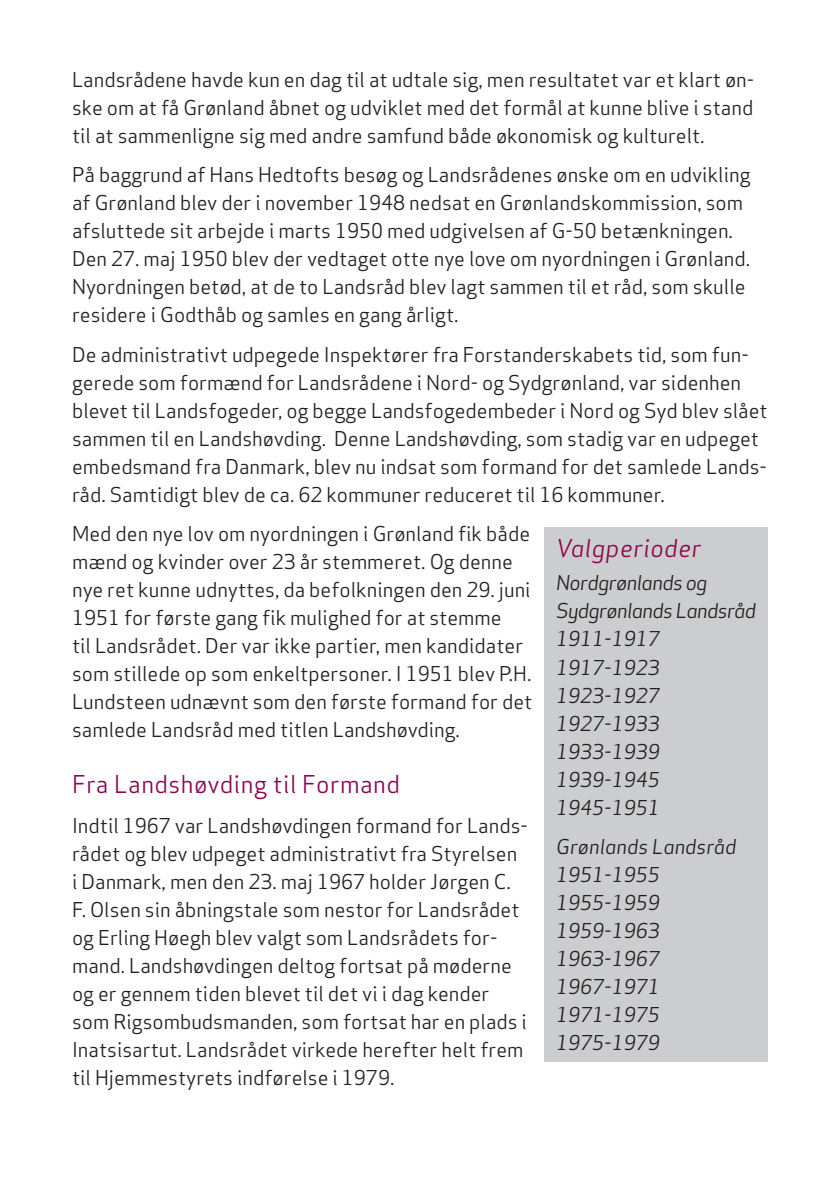
<style>
.page{position:relative;width:840px;height:1191px;background:#fff}
.page>*{position:absolute;margin:0;border:0;box-sizing:border-box;transform-origin:0 0}
.Brød{font:24px "Apex Sans";letter-spacing:.02em;color:#8e0451}
.Overskrift_små_bogst{font:italic 24px "Apex Sans";letter-spacing:.02em;color:#8e0451}
.Brød-2{font:20px/28px "Apex Sans";color:#231f20}
.Brød-3{font:italic 20px "Apex Sans";color:#231f20}
.Brød-4{font:italic 20px/28px "Apex Sans";letter-spacing:-.03em;color:#231f20}
</style>
<div class="page">
<div style="left:544px;top:527px;width:223px;height:535px;background:#cccdce"></div>
<p class="Brød-2" style="left:72px;top:64px;width:683px;text-align:justify">Landsrådene havde kun en dag til at udtale sig, men resultatet var et klart øn&shy;ske om at få Grønland åbnet og udviklet med det formål at kunne blive i stand til at sammenligne sig med andre samfund både økonomisk og kulturelt.</p>
<p class="Brød-2" style="left:72px;top:159px;width:679px">På baggrund af Hans Hedtofts besøg og Landsrådenes ønske om en udvikling af Grønland blev der i november 1948 nedsat en Grønlandskommission, som afsluttede sit arbejde i marts 1950 med udgivelsen af G-50 betænkningen.<br>Den 27. maj 1950 blev der vedtaget otte nye love om nyordningen i Grønland.<br>Nyordningen betød, at de to Landsråd blev lagt sammen til et råd, som skulle residere i Godthåb og samles en gang årligt.</p>
<p class="Brød-2" style="left:72px;top:338px;width:696px">De administrativt udpegede Inspektører fra Forstanderskabets tid, som fun&shy;gerede som formænd for Landsrådene i Nord- og Sydgrønland, var sidenhen blevet til Landsfogeder, og begge Landsfogedembeder i Nord og Syd blev slået sammen til en Landshøvding. Denne Landshøvding, som stadig var en udpeget embedsmand fra Danmark, blev nu indsat som formand for det samlede Lands&shy;råd. Samtidigt blev de ca. 62 kommuner reduceret til 16 kommuner.</p>
<p class="Brød-2" style="left:72px;top:518px;width:461px">Med den nye lov om nyordningen i Grønland fik både mænd og kvinder over 23 år stemmeret. Og denne nye ret kunne udnyttes, da befolkningen den 29. juni 1951 for første gang fik mulighed for at stemme<br>til Landsrådet. Der var ikke partier, men kandidater som stillede op som enkeltpersoner. I 1951 blev P.H.<br>Lundsteen udnævnt som den første formand for det samlede Landsråd med titlen Landshøvding.</p>
<p class="Brød" style="left:72px;top:765px;width:329px">Fra Landshøvding til Formand</p>
<p class="Brød-2" style="left:72px;top:809px;width:457px">Indtil 1967 var Landshøvdingen formand for Lands&shy;rådet og blev udpeget administrativt fra Styrelsen<br>i Danmark, men den 23. maj 1967 holder Jørgen C.<br>F. Olsen sin åbningstale som nestor for Landsrådet og Erling Høegh blev valgt som Landsrådets for&shy;mand. Landshøvdingen deltog fortsat på møderne og er gennem tiden blevet til det vi i dag kender som Rigsombudsmanden, som fortsat har en plads i Inatsisartut. Landsrådet virkede herefter helt frem til Hjemmestyrets indførelse i 1979.</p>
<p class="Overskrift_små_bogst" style="left:556px;top:528px;width:146px">Valgperioder</p>
<p class="Brød-4" style="left:556px;top:567px;width:201px">Nordgrønlands og<br>Sydgrønlands Landsråd</p>
<p class="Brød-3" style="left:556px;top:623px;width:105px">1911-1917</p>
<p class="Brød-3" style="left:556px;top:651px;width:105px">1917-1923</p>
<p class="Brød-3" style="left:556px;top:679px;width:105px">1923-1927</p>
<p class="Brød-3" style="left:556px;top:707px;width:105px">1927-1933</p>
<p class="Brød-3" style="left:556px;top:735px;width:105px">1933-1939</p>
<p class="Brød-3" style="left:556px;top:763px;width:105px">1939-1945</p>
<p class="Brød-3" style="left:556px;top:791px;width:105px">1945-1951</p>
<p class="Brød-3" style="left:556px;top:830px;width:182px">Grønlands Landsråd</p>
<p class="Brød-3" style="left:556px;top:858px;width:105px">1951-1955</p>
<p class="Brød-3" style="left:556px;top:886px;width:105px">1955-1959</p>
<p class="Brød-3" style="left:556px;top:914px;width:105px">1959-1963</p>
<p class="Brød-3" style="left:556px;top:942px;width:105px">1963-1967</p>
<p class="Brød-3" style="left:556px;top:970px;width:105px">1967-1971</p>
<p class="Brød-3" style="left:556px;top:998px;width:105px">1971-1975</p>
<p class="Brød-3" style="left:556px;top:1026px;width:105px">1975-1979</p>
</div>
